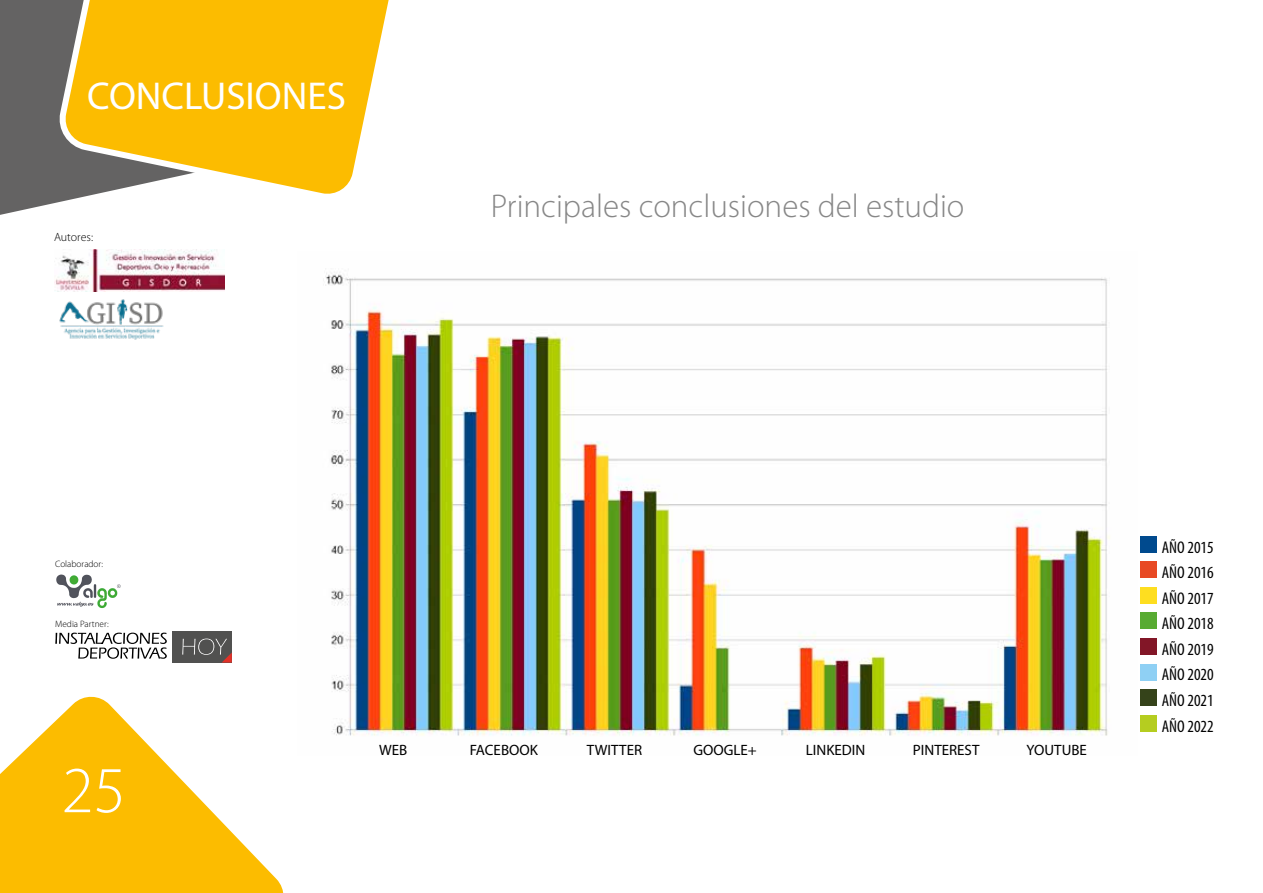
<style>
.page{position:relative;width:1263px;height:893px;background:#fff}
.page>*{position:absolute;margin:0;border:0;box-sizing:border-box;transform-origin:0 0}
.t1{font:300 66px "Myriad Pro";color:#fff}
.t2{font:39px "Myriad Pro";color:#fff}
.t3{font:300 33px "Myriad Pro";color:#878787}
.t4{font:condensed 17.1px/25.5px "Myriad Pro";color:#000;text-align:justify}
.t5{font:15px "Myriad Pro";color:#000}
.t6{font:300 12px "Myriad Pro";letter-spacing:-.005em;color:#000}
.t7{font:300 9.3px "Myriad Pro";color:#000}
</style>
<div class="page">
<svg style="left:0;top:696px;width:284px;height:197px"></svg>
<img style="left:56px;top:575px;width:22px;height:23px">
<div style="left:173px;top:631px;width:59px;height:32px;background:#515150"></div>
<svg style="left:55px;top:633px;width:112px;height:26px"></svg>
<svg style="left:182px;top:639px;width:50px;height:24px"></svg>
<img style="left:59px;top:299px;width:105px;height:41px">
<img style="left:54px;top:249px;width:171px;height:42px">
<div style="left:0;top:0;width:53px;height:215px;background:#646363"></div>
<svg style="left:53px;top:0;width:336px;height:204px"></svg>
<div style="left:1140px;top:536px;width:16px;height:17px;background:#004a8e"></div>
<div style="left:1140px;top:561px;width:16px;height:17px;background:#e84924"></div>
<div style="left:1140px;top:587px;width:16px;height:17px;background:#fede20"></div>
<div style="left:1140px;top:612px;width:16px;height:17px;background:#58ab32"></div>
<div style="left:1140px;top:638px;width:16px;height:17px;background:#821627"></div>
<div style="left:1140px;top:664px;width:16px;height:16px;background:#8fd0f4"></div>
<div style="left:1140px;top:689px;width:16px;height:17px;background:#35431a"></div>
<div style="left:1140px;top:715px;width:16px;height:17px;background:#b5cd20"></div>
<img style="left:323px;top:273px;width:787px;height:463px">
<h2 class="t2" style="left:87px;top:75px;width:260px">CONCLUSIONES</h2>
<p class="t6" style="left:54px;top:230px;width:41px">Autores:</p>
<h3 class="t3" style="left:491px;top:188px;width:475px">Principales conclusiones del estudio</h3>
<p class="t7" style="left:55px;top:559px;width:49px">Colaborador:</p>
<p class="t7" style="left:55px;top:619px;width:55px">Media Partner:</p>
<h1 class="t1" style="left:62px;top:754px;width:66px">25</h1>
<p class="t5" style="left:379px;top:742px;width:30px">WEB</p>
<p class="t5" style="left:470px;top:742px;width:70px">FACEBOOK</p>
<p class="t5" style="left:587px;top:742px;width:57px">TWITTER</p>
<p class="t5" style="left:693px;top:742px;width:65px">GOOGLE+</p>
<p class="t5" style="left:806px;top:742px;width:61px">LINKEDIN</p>
<p class="t5" style="left:913px;top:742px;width:68px">PINTEREST</p>
<p class="t5" style="left:1027px;top:742px;width:62px">YOUTUBE</p>
<p class="t4" style="left:1162px;top:535px;width:53px">AÑO 2015<br>AÑO 2016<br>AÑO 2017<br>AÑO 2018<br>AÑO 2019<br>AÑO 2020<br>AÑO 2021<br>AÑO 2022</p>
</div>
